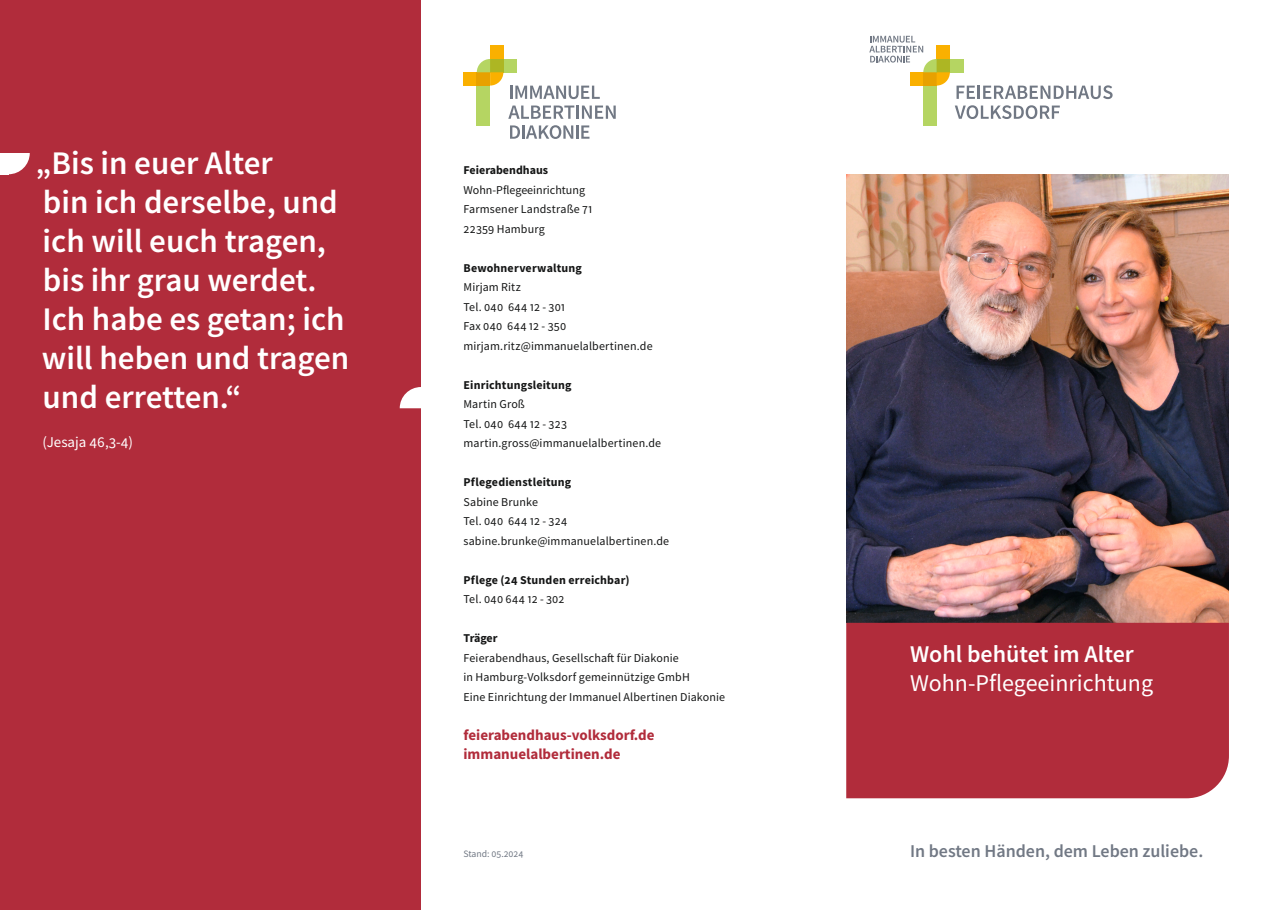
<style>
.page{position:relative;width:1280px;height:910px;background:#fff}
.page>*{position:absolute;margin:0;border:0;box-sizing:border-box;transform-origin:0 0}
.t1{font:600 33px/39px "Source Sans Pro";color:#fff}
.t2{font:24px "Source Sans Pro";color:#fff}
.t3{font:600 24px "Source Sans Pro";color:#fff}
.t4{font:600 18px "Source Sans Pro";color:#717884}
.t5{font:700 15px/19.5px "Source Sans Pro";color:#b12c3b}
.t6{font:15px "Source Sans Pro";color:#fff}
.t7{font:12px/19.5px "Source Sans Pro";letter-spacing:.01em;color:#151616}
.t8{font:700 12px "Source Sans Pro";letter-spacing:.015em;color:#151616}
.t9{font:9.75px "Source Sans Pro";letter-spacing:-.01em;color:#717884}
</style>
<div class="page">
<img style="left:846px;top:174px;width:383px;height:449px">
<div style="left:846px;top:623px;width:383px;height:175px;background:#b12c3b"></div>
<div style="left:0;top:0;width:421px;height:910px;background:#b12c3b"></div>
<svg style="left:400px;top:387px;width:21px;height:21px"></svg>
<svg style="left:9px;top:153px;width:21px;height:21px"></svg>
<div style="left:0;top:153px;width:9px;height:21px;background:#fff"></div>
<svg style="left:956px;top:85px;width:156px;height:14px"></svg>
<svg style="left:955px;top:105px;width:105px;height:14px"></svg>
<div style="left:923px;top:86px;width:13px;height:39px;background:#b5d562"></div>
<div style="left:950px;top:59px;width:13px;height:13px;background:#b5d562"></div>
<svg style="left:869px;top:36px;width:81px;height:50px"></svg>
<svg style="left:510px;top:86px;width:90px;height:13px"></svg>
<svg style="left:508px;top:106px;width:108px;height:13px"></svg>
<svg style="left:510px;top:125px;width:79px;height:14px"></svg>
<div style="left:477px;top:86px;width:13px;height:39px;background:#b5d562"></div>
<div style="left:503px;top:59px;width:14px;height:13px;background:#b5d562"></div>
<div style="left:463px;top:72px;width:14px;height:14px;background:#fab000"></div>
<div style="left:490px;top:46px;width:13px;height:13px;background:#fab000"></div>
<svg style="left:477px;top:59px;width:26px;height:27px"></svg>
<h1 class="t1" style="left:35px;top:143px;width:315px">„Bis in euer Alter<br>bin ich derselbe, und ich will euch tragen, bis ihr grau werdet.<br>Ich habe es getan; ich will heben und tragen und erretten.“</h1>
<p class="t6" style="left:42px;top:433px;width:92px">(Jesaja 46,3-4)</p>
<p class="t8" style="left:463px;top:162px;width:86px">Feierabendhaus</p>
<p class="t7" style="left:463px;top:180px;width:131px">Wohn-Pflegeeinrichtung<br>Farmsener Landstraße 71<br>22359 Hamburg</p>
<p class="t8" style="left:463px;top:260px;width:120px">Bewohnerverwaltung</p>
<p class="t7" style="left:463px;top:277px;width:191px">Mirjam Ritz<br>Tel. 040 644 12 - 301<br>Fax 040 644 12 - 350 mirjam.ritz@immanuelalbertinen.de</p>
<p class="t8" style="left:463px;top:377px;width:109px">Einrichtungsleitung</p>
<p class="t7" style="left:463px;top:394px;width:199px">Martin Groß<br>Tel. 040 644 12 - 323 martin.gross@immanuelalbertinen.de</p>
<p class="t8" style="left:463px;top:474px;width:109px">Pflegedienstleitung</p>
<p class="t7" style="left:463px;top:492px;width:207px">Sabine Brunke<br>Tel. 040 644 12 - 324 sabine.brunke@immanuelalbertinen.de</p>
<p class="t8" style="left:463px;top:572px;width:168px">Pflege (24 Stunden erreichbar)</p>
<p class="t7" style="left:463px;top:589px;width:103px">Tel. 040 644 12 - 302</p>
<p class="t8" style="left:463px;top:630px;width:36px">Träger</p>
<p class="t7" style="left:463px;top:648px;width:263px">Feierabendhaus, Gesellschaft für Diakonie<br>in Hamburg-Volksdorf gemeinnützige GmbH<br>Eine Einrichtung der Immanuel Albertinen Diakonie</p>
<p class="t5" style="left:463px;top:725px;width:193px">feierabendhaus-volksdorf.de immanuelalbertinen.de</p>
<h2 class="t3" style="left:910px;top:638px;width:225px">Wohl behütet im Alter</h2>
<h2 class="t2" style="left:910px;top:668px;width:245px">Wohn-Pflegeeinrichtung</h2>
<p class="t9" style="left:463px;top:847px;width:61px">Stand: 05.2024</p>
<h3 class="t4" style="left:910px;top:839px;width:295px">In besten Händen, dem Leben zuliebe.</h3>
</div>
